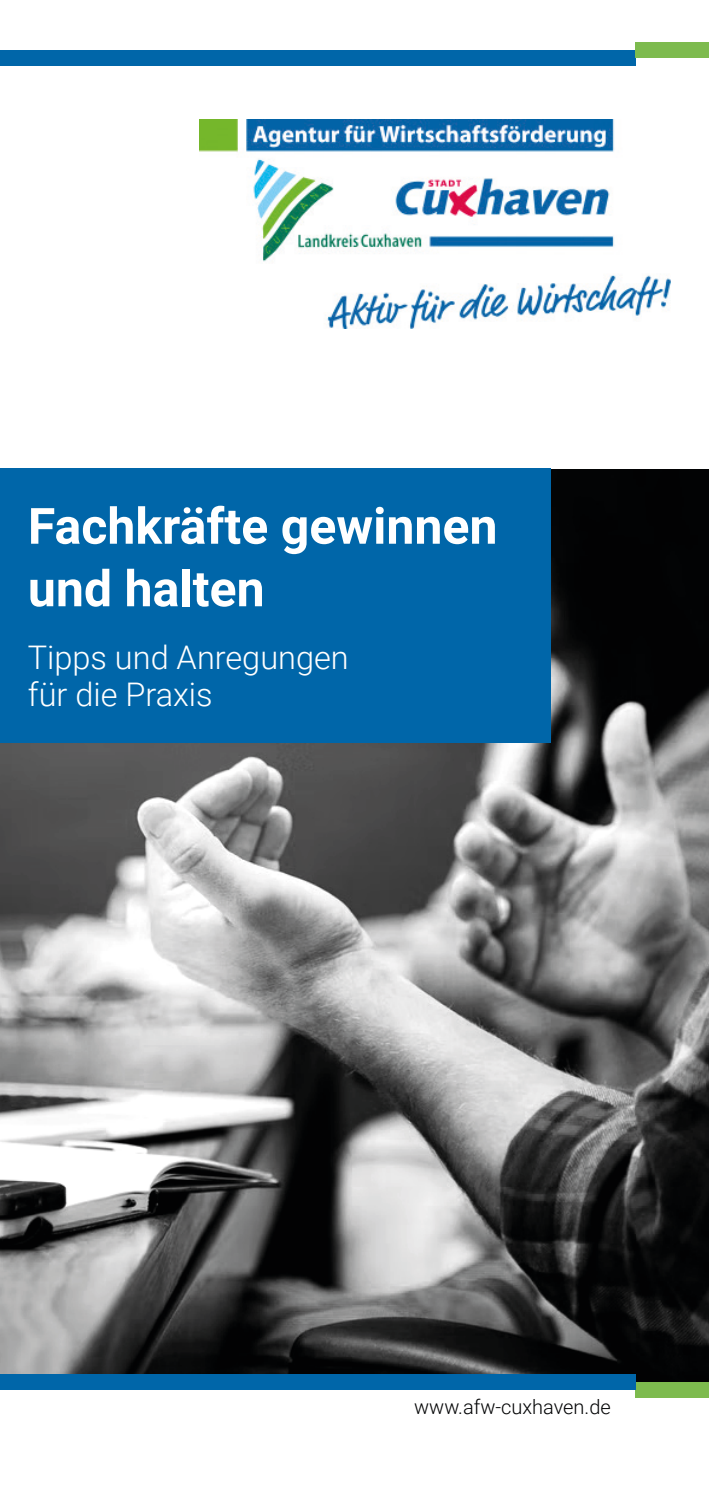
<style>
.page{position:relative;width:709px;height:1489px;background:#fff}
.page>*{position:absolute;margin:0;border:0;box-sizing:border-box;transform-origin:0 0}
.t1{font:700 50px/62.5px "Roboto";color:#fff}
.t2{font:300 32.5px/37.5px "Roboto";color:#fff}
.t3{font:300 20px "Roboto";color:#020304}
</style>
<div class="page">
<img style="left:0;top:469px;width:709px;height:912px">
<div style="left:0;top:50px;width:635px;height:16px;background:#0066a9"></div>
<div style="left:635px;top:43px;width:74px;height:15px;background:#7dbb4e"></div>
<div style="left:635px;top:1381px;width:74px;height:16px;background:#7dbb4e"></div>
<div style="left:0;top:1373px;width:635px;height:16px;background:#0066a9"></div>
<div style="left:0;top:468px;width:550px;height:275px;background:#0066a9"></div>
<img style="left:200px;top:120px;width:471px;height:208px">
<h1 class="t1" style="left:28px;top:493px;width:471px">Fachkräfte gewinnen und halten</h1>
<p class="t2" style="left:28px;top:637px;width:322px">Tipps und Anregungen für die Praxis</p>
<p class="t3" style="left:414px;top:1392px;width:198px">www.afw-cuxhaven.de</p>
</div>
